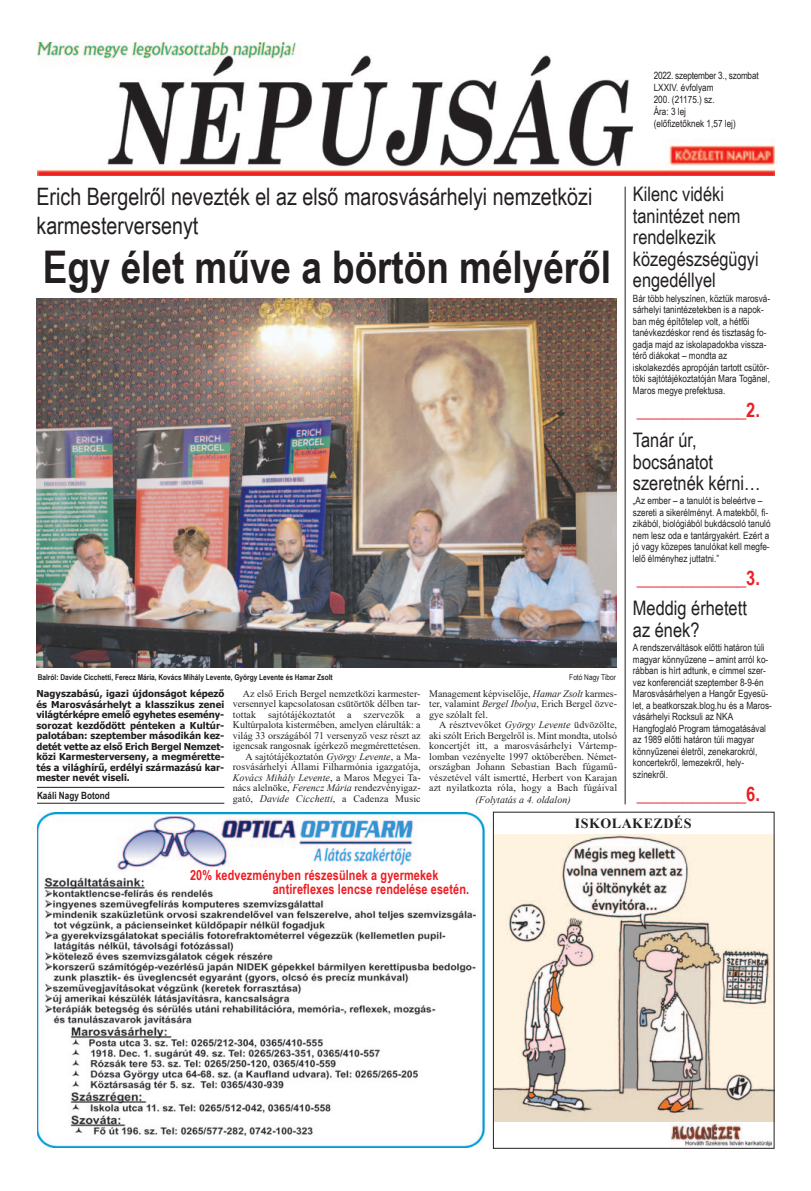
<style>
.page{position:relative;width:811px;height:1191px;background:#fff}
.page>*{position:absolute;margin:0;border:0;box-sizing:border-box;transform-origin:0 0}
.t1{font:700 45px "Arial Narrow";color:#231f20}
.t2{font:24px/28.8px "Arial Narrow";color:#231f20}
.t3{font:20px/21.5px "Arial Narrow";color:#231f20}
.t4{font:700 20px "Arial Narrow";color:#ee1d23}
.t5{font:700 14px/14.9px "Arial Narrow";letter-spacing:.01em;color:#ee1d23;scale:.95 1}
.t6{font:700 14px "Times New Roman";letter-spacing:.035em;color:#231f20}
.t7{font:10px/11.5px "Arial Narrow";color:#231f20}
.t8{font:10px/10.5px "Times New Roman";color:#231f20;text-align:justify}
.t9{font:italic 10px "Times New Roman";color:#231f20}
.t10{font:700 10px "Arial Narrow";color:#231f20}
.t11{font:700 9.5px/10.5px "Tahoma";color:#231f20;text-align:justify}
.t12{font:700 8px "Arial Narrow";color:#231f20}
.t13{font:8px "Arial Narrow";color:#231f20}
.s1{font-style:italic}
</style>
<div class="page">
<img style="left:495px;top:834px;width:277px;height:287px">
<div style="left:37px;top:43px;width:737px;height:135px;background:linear-gradient(to right,#ee392c,#ee392c)"></div>
<img style="left:37px;top:43px;width:737px;height:132px">
<hr style="left:625px;top:187px;width:1px;height:617px;background:#231f20">
<img style="left:36px;top:299px;width:580px;height:368px">
<img style="left:670px;top:1123px;width:102px;height:23px">
<hr style="left:37px;top:803px;width:187px;height:1px;background:#231f20">
<hr style="left:37px;top:787px;width:187px;height:1px;background:#231f20">
<img style="left:37px;top:812px;width:448px;height:336px">
<div style="left:149px;top:869px;width:330px;height:17px;background:#fff"></div>
<div style="left:226px;top:884px;width:253px;height:14px;background:#fff"></div>
<p class="t7" style="left:653px;top:69px;width:106px;line-height:12px">2022. szeptember 3., szombat<br>LXXIV. évfolyam<br>200. (21175.) sz.<br>Ára: 3 lej<br>(előfizetőknek 1,57 lej)</p>
<h2 class="t2" style="left:36px;top:182px;width:557px">Erich Bergelről nevezték el az első marosvásárhelyi nemzetközi karmesterversenyt</h2>
<h1 class="t1" style="left:43px;top:241px;width:570px">Egy élet műve a börtön mélyéről</h1>
<p class="t12" style="left:38px;top:672px;width:296px">Balról: Davide Cicchetti, Ferecz Mária, Kovács Mihály Levente, György Levente és Hamar Zsolt</p>
<p class="t13" style="left:569px;top:672px;width:48px">Fotó Nagy Tibor</p>
<p class="t11" style="left:36px;top:688px;width:189px">Nagyszabású, igazi újdonságot képező és Marosvásárhelyt a klasszikus zenei világtérképre emelő egyhetes esemény&shy;sorozat kezdődött pénteken a Kultúr&shy;palotában: szeptember másodikán kez&shy;detét vette az első Erich Bergel Nemzet&shy;közi Karmesterverseny, a megmérette&shy;tés a világhírű, erdélyi származású kar&shy;mester nevét viseli.</p>
<p class="t8" style="left:233px;top:688px;width:189px;text-align:right">Az első Erich Bergel nemzetközi karmester&shy;versennyel kapcsolatosan csütörtök délben tar&shy;tottak sajtótájékoztatót a szervezők a Kultúrpalota kistermében, amelyen elárulták: a világ 33 országából 71 versenyző vesz részt az igencsak rangosnak ígérkező megmérettetésen.<br>A sajtótájékoztatón <span class="s1">György Levente</span>, a Ma&shy;rosvásárhelyi Állami Filharmónia igazgatója, <span class="s1">Kovács Mihály Levente</span>, a Maros Megyei Ta&shy;nács alelnöke, <span class="s1">Ferencz Mária</span> rendezvényigaz&shy;gató, <span class="s1">Davide Cicchetti</span>, a Cadenza Music</p>
<p class="t8" style="left:429px;top:688px;width:189px">Management képviselője, <span class="s1">Hamar Zsolt</span> karmes&shy;ter, valamint <span class="s1">Bergel Ibolya</span>, Erich Bergel özve&shy;gye szólalt fel.</p>
<p class="t8" style="left:429px;top:719px;width:189px;text-indent:10px">A résztvevőket <span class="s1">György Levente</span> üdvözölte, aki szólt Erich Bergelről is. Mint mondta, utolsó koncertjét itt, a marosvásárhelyi Vártemp&shy;lomban vezényelte 1997 októberében. Német&shy;országban Johann Sebastian Bach fúgamű&shy;vészetével vált ismertté, Herbert von Karajan azt nyilatkozta róla, hogy a Bach fúgáival</p>
<p class="t9" style="left:475px;top:793px;width:97px">(Folytatás a 4. oldalon)</p>
<p class="t10" style="left:37px;top:789px;width:74px">Kaáli Nagy Botond</p>
<h3 class="t3" style="left:633px;top:183px;width:127px">Kilenc vidéki tanintézet nem rendelkezik közegészségügyi engedéllyel</h3>
<p class="t7" style="left:633px;top:292px;width:139px">Bár több helyszínen, köztük marosvá&shy;sárhelyi tanintézetekben is a napok&shy;ban még építőtelep volt, a hétfői tanévkezdéskor rend és tisztaság fo&shy;gadja majd az iskolapadokba vissza&shy;térő diákokat – mondta az iskolakezdés apropóján tartott csütör&shy;töki sajtótájékoztatóján Mara Togănel, Maros megye prefektusa.</p>
<h3 class="t4" style="left:637px;top:398px;width:125px">____________2.</h3>
<h3 class="t3" style="left:633px;top:429px;width:129px">Tanár úr, bocsánatot szeretnék kérni…</h3>
<p class="t7" style="left:633px;top:495px;width:139px">„Az ember – a tanulót is beleértve – szereti a sikerélményt. A matekből, fi&shy;zikából, biológiából bukdácsoló tanuló nem lesz oda e tantárgyakért. Ezért a jó vagy közepes tanulókat kell megfe&shy;lelő élményhez juttatni.”</p>
<h3 class="t4" style="left:637px;top:567px;width:125px">____________3.</h3>
<h3 class="t3" style="left:633px;top:597px;width:115px">Meddig érhetett az ének?</h3>
<p class="t7" style="left:633px;top:642px;width:141px">A rendszerváltások előtti határon túli magyar könnyűzene – amint arról ko&shy;rábban is hírt adtunk, e címmel szer&shy;vez konferenciát szeptember 8-9-én Marosvásárhelyen a Hangőr Egyesü&shy;let, a beatkorszak.blog.hu és a Maros&shy;vásárhelyi Rocksuli az NKA Hangfoglaló Program támogatásával az 1989 előtti határon túli magyar könnyűzenei életről, zenekarokról, koncertekről, lemezekről, hely&shy;színekről.</p>
<h3 class="t4" style="left:637px;top:782px;width:125px">____________6.</h3>
<h3 class="t5" style="left:273px;top:867px;width:208px;text-indent:-83px">20% kedvezményben részesülnek a gyermekek antireflexes lencse rendelése esetén.</h3>
<h3 class="t6" style="left:575px;top:815px;width:118px">ISKOLAKEZDÉS</h3>
</div>
